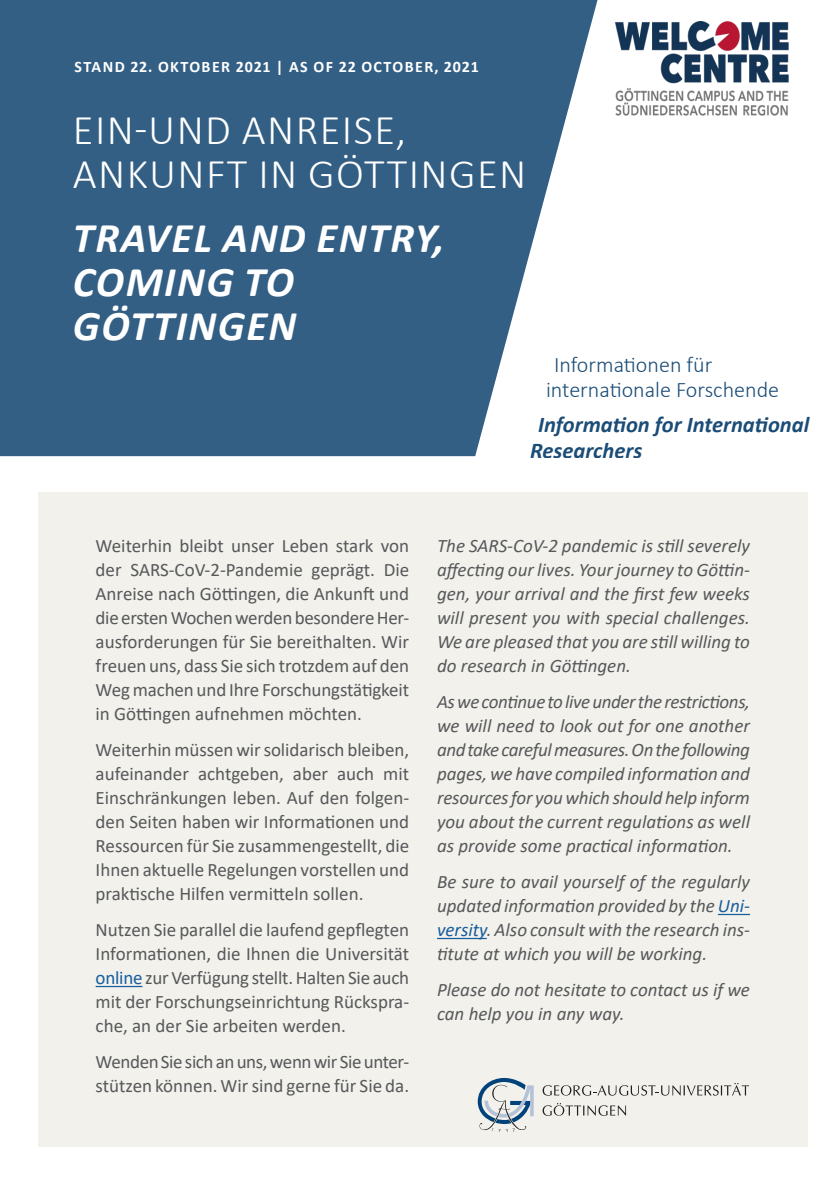
<style>
.page{position:relative;width:840px;height:1191px;background:#fff}
.page>*{position:absolute;margin:0;border:0;box-sizing:border-box;transform-origin:0 0}
.Titel{font:300 42.4px/44px "Calibri";letter-spacing:.035em;color:#fff}
.Titel-2{font:italic 700 42.4px/44px "Calibri";letter-spacing:.035em;color:#fff}
.t1{font:italic 700 22.6px/25.4px "Calibri";color:#003867}
.t2{font:300 22.2px/25.4px "Calibri";color:#003867}
.Copy{font:19px/24px "Calibri";color:#57585a;text-align:justify}
.Copy-2{font:italic 19px/24px "Calibri";color:#57585a;text-align:justify}
.Copy-3{font:19px/24px "Calibri";letter-spacing:-.02em;color:#57585a}
.Titel-3{font:700 16px "Calibri";letter-spacing:.09em;color:#fff}
.s1{color:#175d9e}
</style>
<div class="page">
<div style="left:0;top:0;width:598px;height:456px;background:#335f85"></div>
<svg style="left:497px;top:312px;width:311px;height:218px"></svg>
<div style="left:38px;top:492px;width:768px;height:655px;background:#f2f1ec"></div>
<hr style="left:96px;top:986px;width:46px;height:1px;background:#175d9e">
<hr style="left:717px;top:914px;width:32px;height:1px;background:#175d9e">
<hr style="left:437px;top:938px;width:49px;height:1px;background:#175d9e">
<img style="left:614px;top:21px;width:175px;height:95px">
<svg style="left:477px;top:1078px;width:56px;height:53px"></svg>
<svg style="left:542px;top:1083px;width:206px;height:12px"></svg>
<svg style="left:542px;top:1103px;width:83px;height:12px"></svg>
<p class="Titel-3" style="left:75px;top:55px;width:405px">STAND 22. OKTOBER 2021 | AS OF 22 OCTOBER, 2021</p>
<p class="Titel" style="left:73px;top:108px;width:454px">EIN-UND ANREISE,<br>ANKUNFT IN GÖTTINGEN</p>
<p class="Titel-2" style="left:73px;top:214px;width:373px">TRAVEL AND ENTRY,<br>COMING TO<br>GÖTTINGEN</p>
<p class="t2" style="left:545px;top:352px;width:234px;text-indent:8px">Informationen für internationale Forschende</p>
<p class="t1" style="left:529px;top:411px;width:280px;text-indent:8px">Information for International<br>Researchers</p>
<p class="Copy" style="left:96px;top:533px;width:315px">Weiterhin bleibt unser Leben stark von der SARS-CoV-2-Pandemie geprägt. Die Anreise nach Göttingen, die Ankunft und die ersten Wochen werden besondere Her&shy;ausforderungen für Sie bereithalten. Wir freuen uns, dass Sie sich trotzdem auf den Weg machen und Ihre Forschungstätigkeit in Göttingen aufnehmen möchten.</p>
<p class="Copy" style="left:96px;top:737px;width:315px">Weiterhin müssen wir solidarisch bleiben, aufeinander achtgeben, aber auch mit Einschränkungen leben. Auf den folgen&shy;den Seiten haben wir Informationen und Ressourcen für Sie zusammengestellt, die Ihnen aktuelle Regelungen vorstellen und praktische Hilfen vermitteln sollen.</p>
<p class="Copy" style="left:96px;top:917px;width:315px">Nutzen Sie parallel die laufend gepflegten Informationen, die Ihnen die Universität <span class="s1">online</span> zur Verfügung stellt. Halten Sie auch mit der Forschungseinrichtung Rückspra&shy;che, an der Sie arbeiten werden.</p>
<p class="Copy-3" style="left:96px;top:1049px;width:315px">Wenden Sie sich an uns, wenn wir Sie unter&shy;stützen können. Wir sind gerne für Sie da.</p>
<p class="Copy-2" style="left:437px;top:533px;width:314px">The SARS-CoV-2 pandemic is still severely affecting our lives. Your journey to Göttin&shy;gen, your arrival and the first few weeks will present you with special challenges.<br>We are pleased that you are still willing to do research in Göttingen.</p>
<p class="Copy-2" style="left:437px;top:689px;width:314px">As we continue to live under the restrictions, we will need to look out for one another and take careful measures. On the following pages, we have compiled information and resources for you which should help inform you about the current regulations as well as provide some practical information.</p>
<p class="Copy-2" style="left:437px;top:869px;width:314px">Be sure to avail yourself of the regularly updated information provided by the <span class="s1">Uni&shy;versity</span>. Also consult with the research ins&shy;titute at which you will be working.</p>
<p class="Copy-2" style="left:437px;top:977px;width:314px">Please do not hesitate to contact us if we can help you in any way.</p>
</div>
